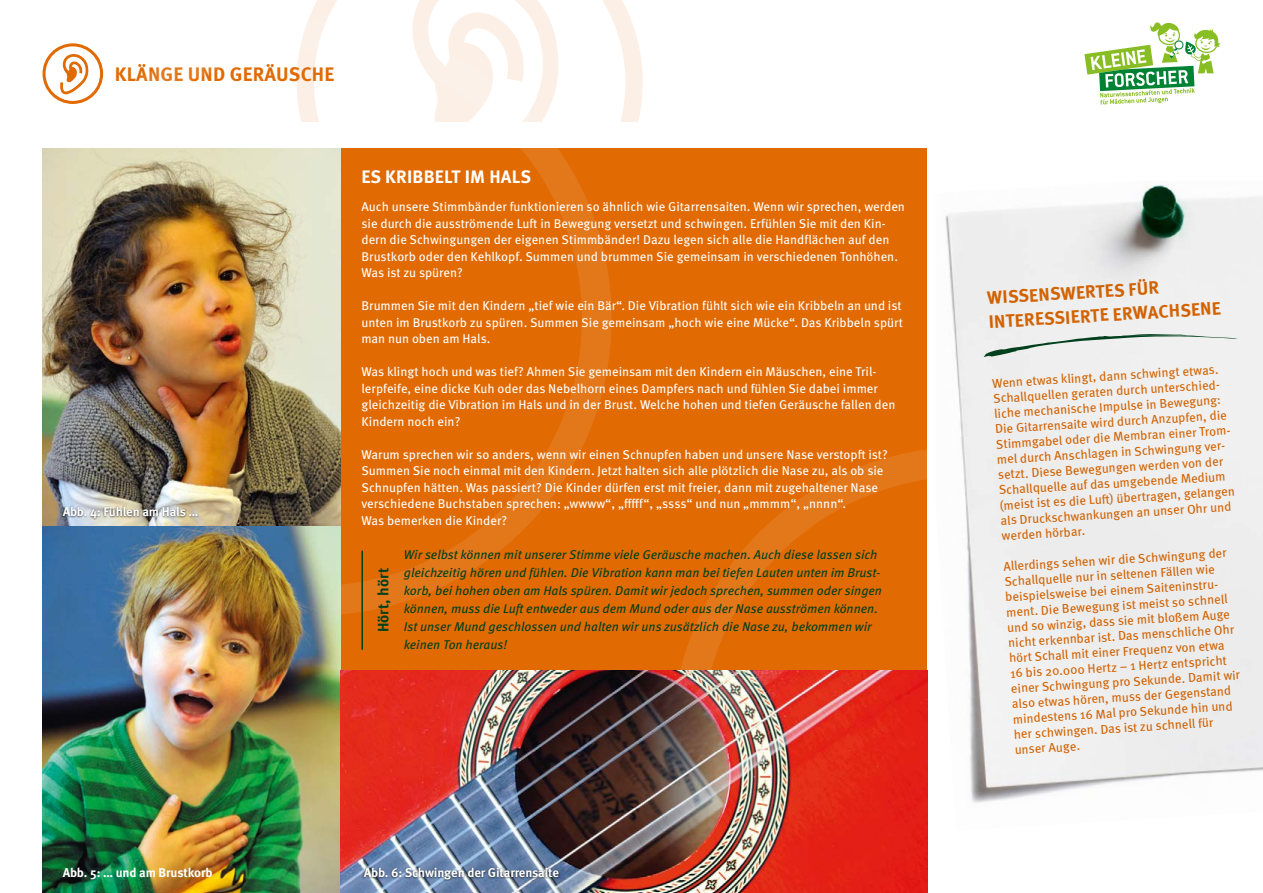
<style>
.page{position:relative;width:1263px;height:893px;background:#fff}
.page>*{position:absolute;margin:0;border:0;box-sizing:border-box;transform-origin:0 0}
.t1{font:700 19.5px "Meta OT";letter-spacing:.01em;color:#e16a03}
.t2{font:700 18px/24.2px "Meta OT";color:#e16a03}
.t3{font:700 18px "Meta OT";letter-spacing:.01em;color:#fff}
.t4{font:700 15px "Meta OT";color:#00401c}
.t5{font:12.75px/16.5px "Meta OT";color:#fff}
.t6{font:12.75px/15.3px "Meta OT";color:#e16a03}
.t7{font:italic 12.75px/18px "Meta OT";color:#00401c}
.t8{font:700 12.75px "Meta OT";letter-spacing:-.01em;color:#fff}
</style>
<div class="page">
<svg style="left:308px;top:0;width:335px;height:122px"></svg>
<svg style="left:394px;top:0;width:169px;height:22px"></svg>
<svg style="left:1084px;top:22px;width:136px;height:83px"></svg>
<div style="left:340px;top:148px;width:587px;height:745px;background:#e16a03"></div>
<svg style="left:42px;top:22px;width:570px;height:593px"></svg>
<svg style="left:680px;top:449px;width:248px;height:444px"></svg>
<div style="left:28px;top:510px;width:312px;height:22px;background:#fff"></div>
<img style="left:43px;top:148px;width:297px;height:745px">
<img style="left:340px;top:670px;width:587px;height:223px">
<hr style="left:361px;top:551px;width:2px;height:99px;background:#00401c">
<img style="left:945px;top:185px;width:318px;height:618px">
<svg style="left:983px;top:334px;width:255px;height:23px"></svg>
<div style="left:60px;top:505px;width:140px;height:15px;background:#000;opacity:.75"></div>
<div style="left:361px;top:866px;width:200px;height:15px;background:#000;opacity:.75"></div>
<h1 class="t1" style="left:115px;top:62px;width:221px">KLÄNGE UND GERÄUSCHE</h1>
<p class="t8" style="left:63px;top:504px;width:137px">Abb. 4: Fühlen am Hals …</p>
<h2 class="t3" style="left:362px;top:165px;width:171px">ES KRIBBELT IM HALS</h2>
<p class="t5" style="left:361px;top:199px;width:545px">Auch unsere Stimmbänder funktionieren so ähnlich wie Gitarrensaiten. Wenn wir sprechen, werden sie durch die ausströmende Luft in Bewegung versetzt und schwingen. Erfühlen Sie mit den Kin&shy;dern die Schwingungen der eigenen Stimmbänder! Dazu legen sich alle die Handflächen auf den Brustkorb oder den Kehlkopf. Summen und brummen Sie gemeinsam in verschiedenen Tonhöhen.<br>Was ist zu spüren?</p>
<p class="t5" style="left:361px;top:298px;width:543px;text-align:justify">Brummen Sie mit den Kindern „tief wie ein Bär“. Die Vibration fühlt sich wie ein Kribbeln an und ist unten im Brustkorb zu spüren. Summen Sie gemeinsam „hoch wie eine Mücke“. Das Kribbeln spürt man nun oben am Hals.</p>
<p class="t5" style="left:361px;top:364px;width:535px">Was klingt hoch und was tief? Ahmen Sie gemeinsam mit den Kindern ein Mäuschen, eine Tril&shy;lerpfeife, eine dicke Kuh oder das Nebelhorn eines Dampfers nach und fühlen Sie dabei immer gleichzeitig die Vibration im Hals und in der Brust. Welche hohen und tiefen Geräusche fallen den Kindern noch ein?</p>
<p class="t5" style="left:361px;top:446px;width:528px">Warum sprechen wir so anders, wenn wir einen Schnupfen haben und unsere Nase verstopft ist?<br>Summen Sie noch einmal mit den Kindern. Jetzt halten sich alle plötzlich die Nase zu, als ob sie Schnupfen hätten. Was passiert? Die Kinder dürfen erst mit freier, dann mit zugehaltener Nase verschiedene Buchstaben sprechen: „wwww“, „fffff“, „ssss“ und nun „mmmm“, „nnnn“.<br>Was bemerken die Kinder?</p>
<p class="t4" style="left:374px;top:632px;width:65px;rotate:-90deg">Hört, hört</p>
<p class="t7" style="left:404px;top:546px;width:480px">Wir selbst können mit unserer Stimme viele Geräusche machen. Auch diese lassen sich gleichzeitig hören und fühlen. Die Vibration kann man bei tiefen Lauten unten im Brust&shy;korb, bei hohen oben am Hals spüren. Damit wir jedoch sprechen, summen oder singen können, muss die Luft entweder aus dem Mund oder aus der Nase ausströmen können.<br>Ist unser Mund geschlossen und halten wir uns zusätzlich die Nase zu, bekommen wir keinen Ton heraus!</p>
<p class="t8" style="left:63px;top:864px;width:151px">Abb. 5: … und am Brustkorb</p>
<p class="t8" style="left:364px;top:864px;width:197px">Abb. 6: Schwingen der Gitarrensaite</p>
<h2 class="t2" style="left:986px;top:287px;width:234px;rotate:-4deg">WISSENSWERTES FÜR<br>INTERESSIERTE ERWACHSENE</h2>
<p class="t6" style="left:992px;top:375px;width:239px;rotate:-3deg">Wenn etwas klingt, dann schwingt etwas.<br>Schallquellen geraten durch unterschied&shy;liche mechanische Impulse in Bewegung:<br>Die Gitarrensaite wird durch Anzupfen, die Stimmgabel oder die Membran einer Trom&shy;mel durch Anschlagen in Schwingung ver&shy;setzt. Diese Bewegungen werden von der Schallquelle auf das umgebende Medium (meist ist es die Luft ) übertragen, gelangen als Druckschwankungen an unser Ohr und werden hörbar.</p>
<p class="t6" style="left:1003px;top:558px;width:232px;rotate:-3deg">Allerdings sehen wir die Schwingung der Schallquelle nur in seltenen Fällen wie beispielsweise bei einem Saiteninstru&shy;ment. Die Bewegung ist meist so schnell und so winzig, dass sie mit bloßem Auge nicht erkennbar ist. Das menschliche Ohr hört Schall mit einer Frequenz von etwa 16 bis 20.000 Hertz – 1 Hertz entspricht einer Schwingung pro Sekunde. Damit wir also etwas hören, muss der Gegenstand mindestens 16 Mal pro Sekunde hin und her schwingen. Das ist zu schnell für unser Auge.</p>
</div>
